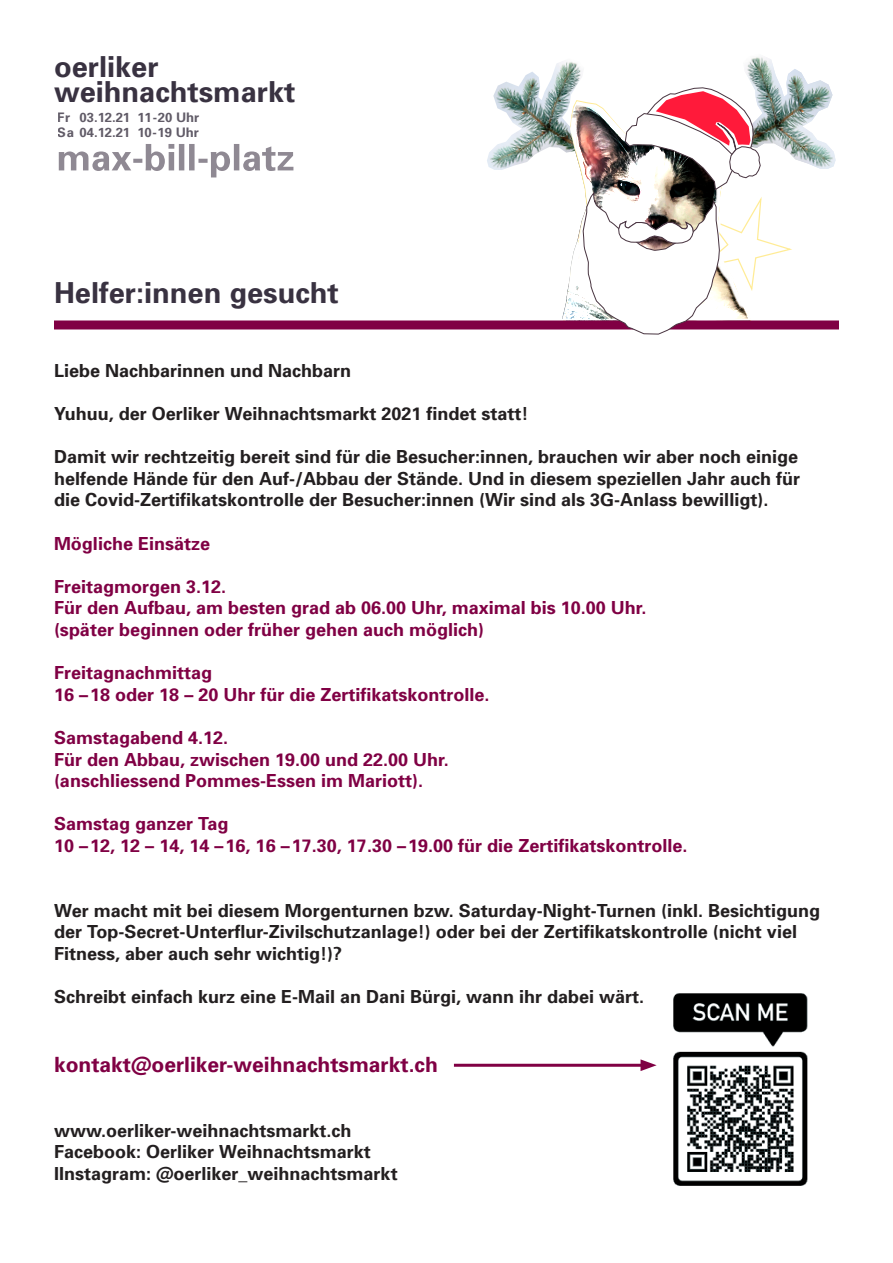
<style>
.page{position:relative;width:893px;height:1263px;background:#fff}
.page>*{position:absolute;margin:0;border:0;box-sizing:border-box;transform-origin:0 0}
.t1{font:700 28.95px/25.3px "Univers";color:#393241}
.t2{font:700 21px "Univers";color:#800044}
.t3{font:700 18px/21.6px "Univers";color:#231f20}
.t4{font:700 18px/21.6px "Univers";color:#800044}
.t5{font:700 13.2px/15px "Univers";letter-spacing:-.005em;color:#393241}
</style>
<div class="page">
<svg style="left:59px;top:144px;width:234px;height:33px"></svg>
<img style="left:673px;top:993px;width:135px;height:193px">
<hr style="left:454px;top:1064px;width:192px;height:3px;background:#800044">
<svg style="left:640px;top:1059px;width:17px;height:12px"></svg>
<img style="left:746px;top:57px;width:90px;height:112px">
<img style="left:487px;top:62px;width:95px;height:108px">
<div style="left:54px;top:320px;width:785px;height:9px;background:#800044"></div>
<img style="left:562px;top:87px;width:233px;height:248px">
<h1 class="t1" style="left:54px;top:54px;width:243px">oerliker weihnachtsmarkt</h1>
<p class="t5" style="left:58px;top:110px;width:143px">Fr 03.12.21 11-20 Uhr<br>Sa 04.12.21 10-19 Uhr</p>
<h1 class="t1" style="left:54px;top:280px;width:286px">Helfer:innen gesucht</h1>
<p class="t3" style="left:54px;top:360px;width:299px">Liebe Nachbarinnen und Nachbarn</p>
<p class="t3" style="left:54px;top:403px;width:476px">Yuhuu, der Oerliker Weihnachtsmarkt 2021 findet statt!</p>
<p class="t3" style="left:54px;top:446px;width:748px;text-align:justify">Damit wir rechtzeitig bereit sind für die Besucher:innen, brauchen wir aber noch einige helfende Hände für den Auf-/Abbau der Stände. Und in diesem speziellen Jahr auch für die Covid-Zertifikatskontrolle der Besucher:innen (Wir sind als 3G-Anlass bewilligt).</p>
<p class="t4" style="left:54px;top:532px;width:158px">Mögliche Einsätze</p>
<p class="t4" style="left:54px;top:576px;width:594px">Freitagmorgen 3.12.<br>Für den Aufbau, am besten grad ab 06.00 Uhr, maximal bis 10.00 Uhr. (später beginnen oder früher gehen auch möglich)</p>
<p class="t4" style="left:54px;top:662px;width:437px">Freitagnachmittag<br>16 – 18 oder 18 – 20 Uhr für die Zertifikatskontrolle.</p>
<p class="t4" style="left:54px;top:727px;width:396px">Samstagabend 4.12.<br>Für den Abbau, zwischen 19.00 und 22.00 Uhr. (anschliessend Pommes-Essen im Mariott).</p>
<p class="t4" style="left:54px;top:813px;width:635px">Samstag ganzer Tag<br>10 – 12, 12 – 14, 14 – 16, 16 – 17.30, 17.30 – 19.00 für die Zertifikatskontrolle.</p>
<p class="t3" style="left:54px;top:900px;width:768px">Wer macht mit bei diesem Morgenturnen bzw. Saturday-Night-Turnen (inkl. Besichtigung der Top-Secret-Unterflur-Zivilschutzanlage!) oder bei der Zertifikatskontrolle (nicht viel<br>Fitness, aber auch sehr wichtig!)?</p>
<p class="t3" style="left:54px;top:986px;width:592px">Schreibt einfach kurz eine E-Mail an Dani Bürgi, wann ihr dabei wärt.</p>
<p class="t2" style="left:54px;top:1051px;width:385px">kontakt@oerliker-weihnachtsmarkt.ch</p>
<p class="t3" style="left:54px;top:1119px;width:345px">www.oerliker-weihnachtsmarkt.ch<br>Facebook: Oerliker Weihnachtsmarkt<br>IInstagram: @oerliker_weihnachtsmarkt</p>
</div>
